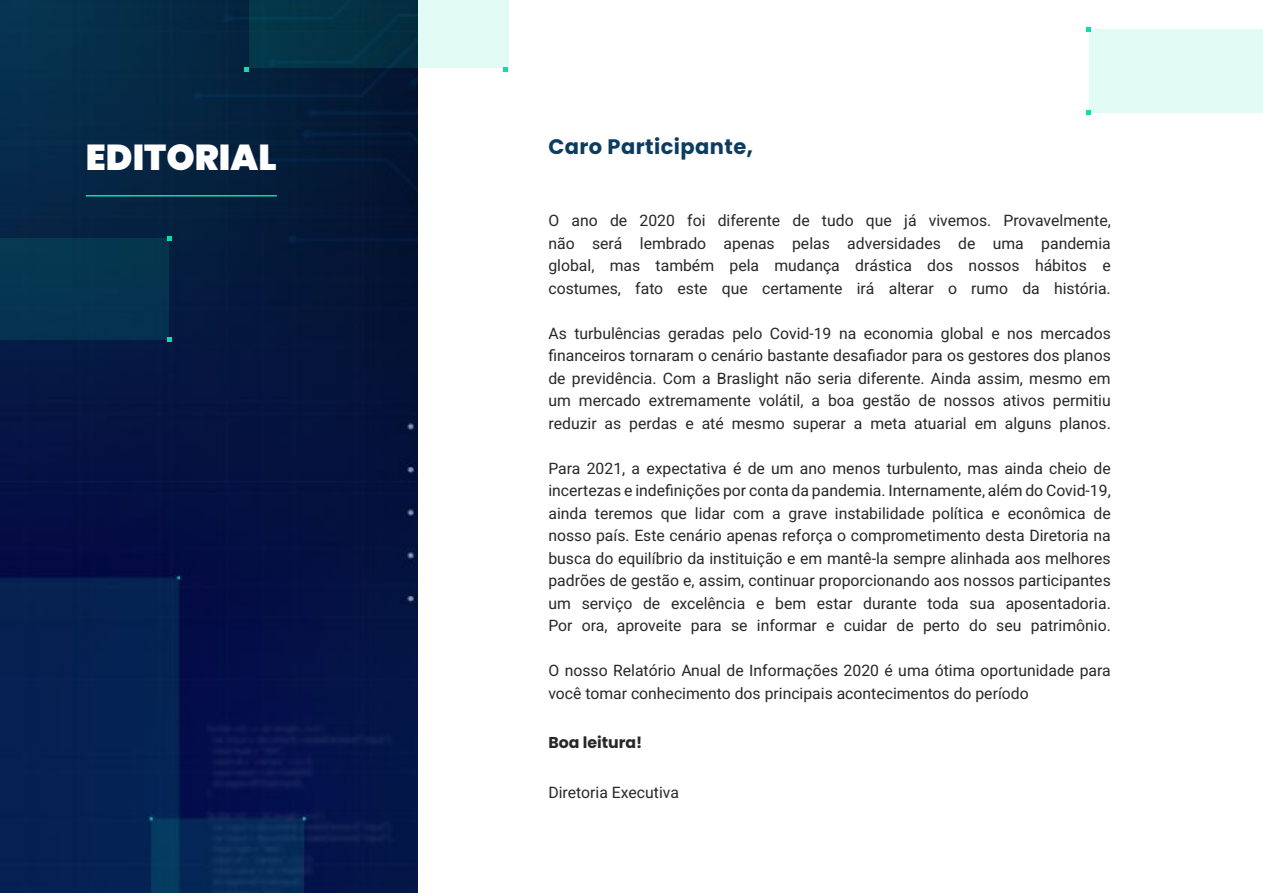
<style>
.page{position:relative;width:1263px;height:893px;background:#fff}
.page>*{position:absolute;margin:0;border:0;box-sizing:border-box;transform-origin:0 0}
.t1{font:900 36px "Poppins";color:#fff}
.t2{font:700 21px "Poppins";letter-spacing:.02em;color:#0c3c5f}
.t3{font:15.75px/22.5px "Heebo";color:#292829;text-align:justify}
.t4{font:700 15.75px "Poppins";color:#292829}
</style>
<div class="page">
<img style="left:0;top:0;width:418px;height:893px">
<div style="left:1088px;top:29px;width:175px;height:83px;background:#e1fbf5"></div>
<svg style="left:249px;top:0;width:260px;height:67px;background:#4e7680"></svg>
<div style="left:0;top:238px;width:169px;height:102px;background:#053550"></div>
<hr style="left:86px;top:195px;width:191px;height:2px;background:#05e0ad">
<svg style="left:167px;top:236px;width:4px;height:4px"></svg>
<svg style="left:244px;top:67px;width:5px;height:5px"></svg>
<svg style="left:167px;top:338px;width:4px;height:4px"></svg>
<svg style="left:503px;top:67px;width:5px;height:5px"></svg>
<svg style="left:1086px;top:110px;width:5px;height:5px"></svg>
<svg style="left:1086px;top:27px;width:5px;height:4px"></svg>
<h1 class="t1" style="left:86px;top:136px;width:192px">EDITORIAL</h1>
<h2 class="t2" style="left:548px;top:135px;width:206px">Caro Participante,</h2>
<p class="t3" style="left:548px;top:209px;width:564px">O ano de 2020 foi diferente de tudo que já vivemos. Provavelmente, não será lembrado apenas pelas adversidades de uma pandemia global, mas também pela mudança drástica dos nossos hábitos e costumes, fato este que certamente irá alterar o rumo da história.</p>
<p class="t3" style="left:548px;top:322px;width:564px">As turbulências geradas pelo Covid-19 na economia global e nos mercados financeiros tornaram o cenário bastante desafiador para os gestores dos planos de previdência. Com a Braslight não seria diferente. Ainda assim, mesmo em um mercado extremamente volátil, a boa gestão de nossos ativos permitiu reduzir as perdas e até mesmo superar a meta atuarial em alguns planos.</p>
<p class="t3" style="left:548px;top:457px;width:564px">Para 2021, a expectativa é de um ano menos turbulento, mas ainda cheio de incertezas e indefinições por conta da pandemia. Internamente, além do Covid-19, ainda teremos que lidar com a grave instabilidade política e econômica de nosso país. Este cenário apenas reforça o comprometimento desta Diretoria na busca do equilíbrio da instituição e em mantê-la sempre alinhada aos melhores padrões de gestão e, assim, continuar proporcionando aos nossos participantes um serviço de excelência e bem estar durante toda sua aposentadoria.<br>Por ora, aproveite para se informar e cuidar de perto do seu patrimônio.</p>
<p class="t3" style="left:548px;top:659px;width:564px">O nosso Relatório Anual de Informações 2020 é uma ótima oportunidade para você tomar conhecimento dos principais acontecimentos do período</p>
<p class="t4" style="left:548px;top:734px;width:96px">Boa leitura!</p>
<p class="t3" style="left:548px;top:781px;width:132px">Diretoria Executiva</p>
</div>
